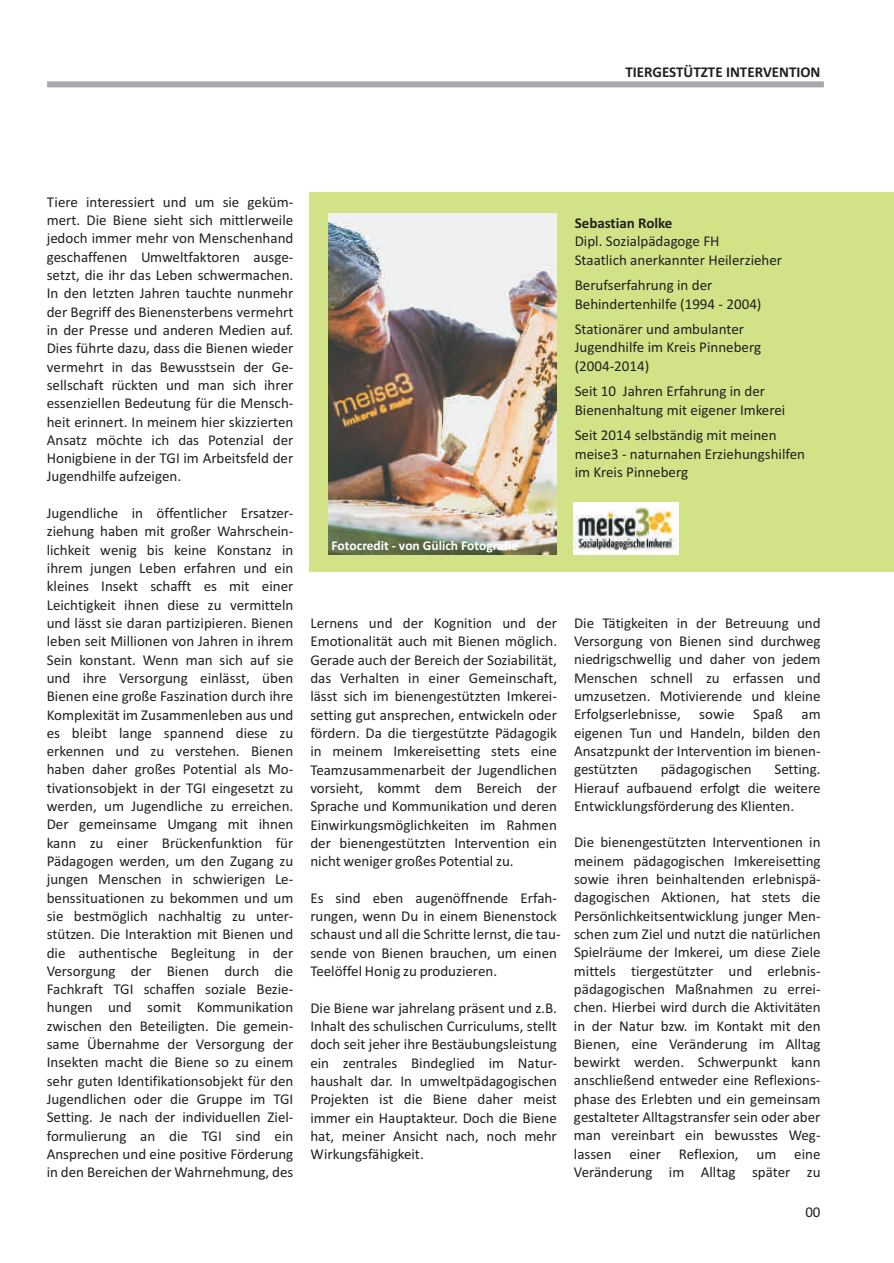
<style>
.page{position:relative;width:894px;height:1263px;background:#fff}
.page>*{position:absolute;margin:0;border:0;box-sizing:border-box;transform-origin:0 0}
.t1{font:15px/18.3px "Calibri";color:#231f20;text-align:justify}
.t2{font:700 15px "Calibri";color:#231f20}
.t3{font:700 13.5px "Calibri";color:#fff}
</style>
<div class="page">
<div style="left:309px;top:192px;width:585px;height:380px;background:#d2e287"></div>
<div style="left:47px;top:81px;width:777px;height:6px;background:#a8a9ad"></div>
<img style="left:574px;top:502px;width:104px;height:53px">
<img style="left:329px;top:213px;width:228px;height:342px">
<p class="t2" style="left:625px;top:66px;width:197px">TIERGESTÜTZTE INTERVENTION</p>
<p class="t1" style="left:47px;top:194px;width:248px">Tiere interessiert und um sie geküm&shy;mert. Die Biene sieht sich mittlerweile jedoch immer mehr von Menschenhand geschaffenen Umweltfaktoren ausge&shy;setzt, die ihr das Leben schwermachen.<br>In den letzten Jahren tauchte nunmehr der Begriff des Bienensterbens vermehrt in der Presse und anderen Medien auf.<br>Dies führte dazu, dass die Bienen wieder vermehrt in das Bewusstsein der Ge&shy;sellschaft rückten und man sich ihrer essenziellen Bedeutung für die Mensch&shy;heit erinnert. In meinem hier skizzierten Ansatz möchte ich das Potenzial der Honigbiene in der TGI im Arbeitsfeld der Jugendhilfe aufzeigen.</p>
<p class="t1" style="left:47px;top:505px;width:248px">Jugendliche in öffentlicher Ersatzer&shy;ziehung haben mit großer Wahrschein&shy;lichkeit wenig bis keine Konstanz in ihrem jungen Leben erfahren und ein kleines Insekt schafft es mit einer Leichtigkeit ihnen diese zu vermitteln und lässt sie daran partizipieren. Bienen leben seit Millionen von Jahren in ihrem Sein konstant. Wenn man sich auf sie und ihre Versorgung einlässt, üben Bienen eine große Faszination durch ihre Komplexität im Zusammenleben aus und es bleibt lange spannend diese zu erkennen und zu verstehen. Bienen haben daher großes Potential als Mo&shy;tivationsobjekt in der TGI eingesetzt zu werden, um Jugendliche zu erreichen.<br>Der gemeinsame Umgang mit ihnen kann zu einer Brückenfunktion für Pädagogen werden, um den Zugang zu jungen Menschen in schwierigen Le&shy;benssituationen zu bekommen und um sie bestmöglich nachhaltig zu unter&shy;stützen. Die Interaktion mit Bienen und die authentische Begleitung in der Versorgung der Bienen durch die Fachkraft TGI schaffen soziale Bezie&shy;hungen und somit Kommunikation zwischen den Beteiligten. Die gemein&shy;same Übernahme der Versorgung der Insekten macht die Biene so zu einem sehr guten Identifikationsobjekt für den Jugendlichen oder die Gruppe im TGI Setting. Je nach der individuellen Ziel&shy;formulierung an die TGI sind ein Ansprechen und eine positive Förderung in den Bereichen der Wahrnehmung, des</p>
<p class="t3" style="left:331px;top:540px;width:188px">Fotocredit - von Gülich Fotografie</p>
<p class="t2" style="left:575px;top:217px;width:99px">Sebastian Rolke</p>
<p class="t1" style="left:575px;top:233px;width:209px">Dipl. Sozialpädagoge FH<br>Staatlich anerkannter Heilerzieher</p>
<p class="t1" style="left:575px;top:277px;width:188px">Berufserfahrung in der<br>Behindertenhilfe (1994 - 2004)</p>
<p class="t1" style="left:575px;top:321px;width:188px;text-align:left">Stationärer und ambulanter<br>Jugendhilfe im Kreis Pinneberg (2004-2014)</p>
<p class="t1" style="left:575px;top:384px;width:212px">Seit 10 Jahren Erfahrung in der<br>Bienenhaltung mit eigener Imkerei</p>
<p class="t1" style="left:575px;top:427px;width:232px;text-align:left">Seit 2014 selbständig mit meinen meise3 - naturnahen Erziehungshilfen im Kreis Pinneberg</p>
<p class="t1" style="left:310px;top:615px;width:248px">Lernens und der Kognition und der Emotionalität auch mit Bienen möglich.<br>Gerade auch der Bereich der Soziabilität, das Verhalten in einer Gemeinschaft, lässt sich im bienengestützten Imkerei&shy;setting gut ansprechen, entwickeln oder fördern. Da die tiergestützte Pädagogik in meinem Imkereisetting stets eine Teamzusammenarbeit der Jugendlichen vorsieht, kommt dem Bereich der Sprache und Kommunikation und deren Einwirkungsmöglichkeiten im Rahmen der bienengestützten Intervention ein nicht weniger großes Potential zu.</p>
<p class="t1" style="left:310px;top:890px;width:252px;text-align:left">Es sind eben augenöffnende Erfah&shy;rungen, wenn Du in einem Bienenstock schaust und all die Schritte lernst, die tau&shy;sende von Bienen brauchen, um einen Teelöffel Honig zu produzieren.</p>
<p class="t1" style="left:310px;top:1000px;width:248px">Die Biene war jahrelang präsent und z.B.<br>Inhalt des schulischen Curriculums, stellt doch seit jeher ihre Bestäubungsleistung ein zentrales Bindeglied im Natur&shy;haushalt dar. In umweltpädagogischen Projekten ist die Biene daher meist immer ein Hauptakteur. Doch die Biene hat, meiner Ansicht nach, noch mehr Wirkungsfähigkeit.</p>
<p class="t1" style="left:574px;top:615px;width:248px">Die Tätigkeiten in der Betreuung und Versorgung von Bienen sind durchweg niedrigschwellig und daher von jedem Menschen schnell zu erfassen und umzusetzen. Motivierende und kleine Erfolgserlebnisse, sowie Spaß am eigenen Tun und Handeln, bilden den Ansatzpunkt der Intervention im bienen&shy;gestützten</p>
<p class="t1" style="left:661px;top:761px;width:93px">pädagogischen</p>
<p class="t1" style="left:574px;top:761px;width:248px;text-indent:201px">Setting.<br>Hierauf aufbauend erfolgt die weitere Entwicklungsförderung des Klienten.</p>
<p class="t1" style="left:574px;top:835px;width:248px">Die bienengestützten Interventionen in meinem pädagogischen Imkereisetting sowie ihren beinhaltenden erlebnispä&shy;dagogischen Aktionen, hat stets die Persönlichkeitsentwicklung junger Men&shy;schen zum Ziel und nutzt die natürlichen Spielräume der Imkerei, um diese Ziele mittels tiergestützter und erlebnis&shy;pädagogischen Maßnahmen zu errei&shy;chen. Hierbei wird durch die Aktivitäten in der Natur bzw. im Kontakt mit den Bienen, eine Veränderung im Alltag bewirkt werden. Schwerpunkt kann anschließend entweder eine Reflexions&shy;phase des Erlebten und ein gemeinsam gestalteter Alltagstransfer sein oder aber man vereinbart ein bewusstes Weg&shy;lassen einer Reflexion, um eine Veränderung im Alltag später zu</p>
<p class="t1" style="left:805px;top:1205px;width:17px">00</p>
</div>
